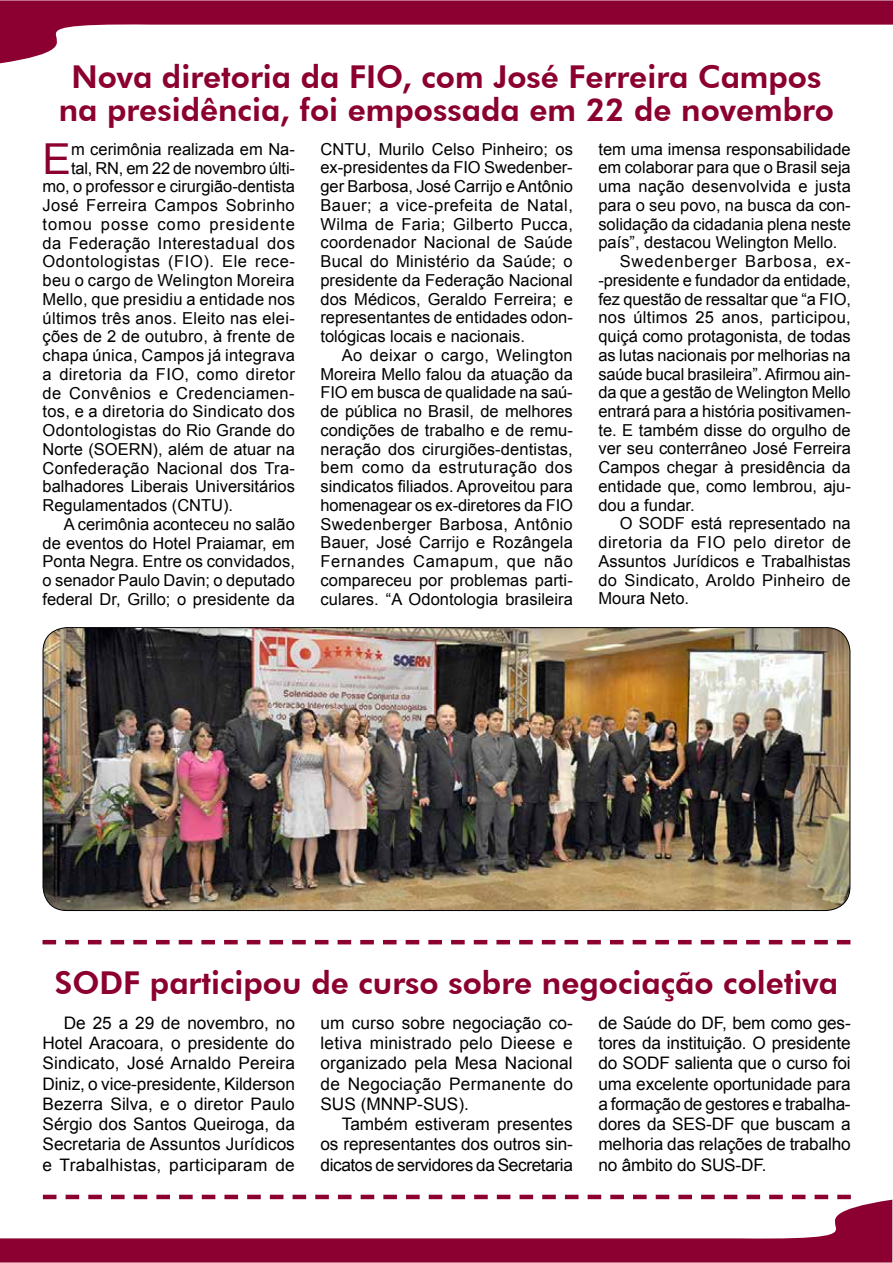
<style>
.page{position:relative;width:893px;height:1263px;background:#fff}
.page>*{position:absolute;margin:0;border:0;box-sizing:border-box;transform-origin:0 0}
.t1{font:42.75px "Arial";color:#8b002f}
.t2{font:800 31.5px/33px "Futura BT";color:#8b002f;text-align:center}
.t3{font:17.25px/20.2px "Arial";letter-spacing:-.01em;color:#000;text-align:justify}
.t4{font:16.5px/18.8px "Arial";color:#000;text-align:justify}
.t5{font:16.5px "Arial";letter-spacing:.02em;color:#000}
.t6{font:16.5px "Arial";letter-spacing:.025em;color:#000}
.t7{font:16.5px "Arial";letter-spacing:.03em;color:#000}
.t8{font:16.5px "Arial";letter-spacing:.055em;color:#000}
.t9{font:16.5px "Arial";letter-spacing:.035em;color:#000}
</style>
<div class="page">
<svg style="left:0;top:0;width:893px;height:63px"></svg>
<svg style="left:0;top:1199px;width:893px;height:63px"></svg>
<img style="left:43px;top:628px;width:807px;height:282px">
<svg style="left:43px;top:940px;width:807px;height:4px"></svg>
<svg style="left:43px;top:1195px;width:808px;height:4px"></svg>
<h2 class="t2" style="left:59px;top:60px;width:777px">Nova diretoria da FIO, com José Ferreira Campos na presidência, foi empossada em 22 de novembro</h2>
<h1 class="t1" style="left:43px;top:131px;width:30px">E</h1>
<p class="t4" style="left:71px;top:140px;width:225px">m cerimônia realizada em Na-</p>
<p class="t4" style="left:320px;top:140px;width:254px">CNTU, Murilo Celso Pinheiro; os ex-presidentes da FIO Swedenber&shy;ger Barbosa, José Carrijo e Antônio Bauer; a vice-prefeita de Natal, Wilma de Faria; Gilberto Pucca, coordenador Nacional de Saúde Bucal do Ministério da Saúde; o presidente da Federação Nacional dos Médicos, Geraldo Ferreira; e representantes de entidades odon&shy;tológicas locais e nacionais.</p>
<p class="t4" style="left:320px;top:346px;width:254px;text-indent:21px">Ao deixar o cargo, Welington Moreira Mello falou da atuação da FIO em busca de qualidade na saú&shy;de pública no Brasil, de melhores condições de trabalho e de remu&shy;neração dos cirurgiões-dentistas, bem como da estruturação dos sindicatos filiados. Aproveitou para homenagear os ex-diretores da FIO Swedenberger Barbosa, Antônio Bauer, José Carrijo e Rozângela Fernandes Camapum, que não compareceu por problemas parti&shy;culares. “A Odontologia brasileira</p>
<p class="t4" style="left:598px;top:140px;width:254px">tem uma imensa responsabilidade</p>
<p class="t4" style="left:598px;top:158px;width:254px">em colaborar para que o Brasil seja</p>
<p class="t4" style="left:598px;top:177px;width:254px">uma nação desenvolvida e justa</p>
<p class="t4" style="left:598px;top:196px;width:254px">para o seu povo, na busca da con-</p>
<p class="t4" style="left:598px;top:215px;width:254px">solidação da cidadania plena neste</p>
<p class="t4" style="left:598px;top:233px;width:241px">país”, destacou Welington Mello.</p>
<p class="t8" style="left:620px;top:250px;width:232px">Swedenberger Barbosa, ex-</p>
<p class="t4" style="left:598px;top:271px;width:254px">-presidente e fundador da entidade,</p>
<p class="t4" style="left:598px;top:289px;width:254px">fez questão de ressaltar que “a FIO,</p>
<p class="t5" style="left:598px;top:307px;width:254px">nos últimos 25 anos, participou,</p>
<p class="t4" style="left:598px;top:327px;width:254px">quiçá como protagonista, de todas</p>
<p class="t4" style="left:598px;top:346px;width:254px">as lutas nacionais por melhorias na</p>
<p class="t4" style="left:598px;top:364px;width:254px">saúde bucal brasileira”. Afirmou ain-</p>
<p class="t4" style="left:598px;top:383px;width:254px">da que a gestão de Welington Mello</p>
<p class="t4" style="left:598px;top:402px;width:254px">entrará para a história positivamen-</p>
<p class="t4" style="left:598px;top:421px;width:254px">te. E também disse do orgulho de</p>
<p class="t4" style="left:598px;top:439px;width:254px">ver seu conterrâneo José Ferreira</p>
<p class="t4" style="left:598px;top:458px;width:254px">Campos chegar à presidência da</p>
<p class="t4" style="left:598px;top:477px;width:254px">entidade que, como lembrou, aju-</p>
<p class="t4" style="left:598px;top:496px;width:98px">dou a fundar.</p>
<p class="t4" style="left:620px;top:514px;width:233px">O SODF está representado na</p>
<p class="t7" style="left:598px;top:532px;width:254px">diretoria da FIO pelo diretor de</p>
<p class="t4" style="left:598px;top:552px;width:254px">Assuntos Jurídicos e Trabalhistas</p>
<p class="t4" style="left:598px;top:571px;width:254px">do Sindicato, Aroldo Pinheiro de</p>
<p class="t4" style="left:598px;top:589px;width:92px">Moura Neto.</p>
<p class="t4" style="left:71px;top:159px;width:225px">tal, RN, em 22 de novembro últi-</p>
<p class="t4" style="left:43px;top:177px;width:254px">mo, o professor e cirurgião-dentista</p>
<p class="t6" style="left:43px;top:194px;width:254px">José Ferreira Campos Sobrinho</p>
<p class="t8" style="left:43px;top:213px;width:254px">tomou posse como presidente</p>
<p class="t5" style="left:43px;top:232px;width:254px">da Federação Interestadual dos</p>
<p class="t9" style="left:43px;top:251px;width:254px">Odontologistas (FIO). Ele rece-</p>
<p class="t5" style="left:43px;top:269px;width:254px">beu o cargo de Welington Moreira</p>
<p class="t4" style="left:43px;top:290px;width:254px">Mello, que presidiu a entidade nos</p>
<p class="t5" style="left:43px;top:307px;width:254px">últimos três anos. Eleito nas elei-</p>
<p class="t5" style="left:43px;top:326px;width:254px">ções de 2 de outubro, à frente de</p>
<p class="t4" style="left:43px;top:346px;width:254px">chapa única, Campos já integrava</p>
<p class="t6" style="left:43px;top:363px;width:254px">a diretoria da FIO, como diretor</p>
<p class="t7" style="left:43px;top:382px;width:254px">de Convênios e Credenciamen-</p>
<p class="t5" style="left:43px;top:401px;width:254px">tos, e a diretoria do Sindicato dos</p>
<p class="t5" style="left:43px;top:419px;width:254px">Odontologistas do Rio Grande do</p>
<p class="t4" style="left:43px;top:440px;width:254px">Norte (SOERN), além de atuar na</p>
<p class="t4" style="left:43px;top:458px;width:254px">Confederação Nacional dos Tra-</p>
<p class="t4" style="left:43px;top:477px;width:254px">balhadores Liberais Universitários</p>
<p class="t4" style="left:43px;top:496px;width:192px">Regulamentados (CNTU).</p>
<p class="t4" style="left:64px;top:515px;width:233px">A cerimônia aconteceu no salão</p>
<p class="t4" style="left:43px;top:533px;width:254px">de eventos do Hotel Praiamar, em</p>
<p class="t4" style="left:43px;top:552px;width:254px">Ponta Negra. Entre os convidados,</p>
<p class="t4" style="left:43px;top:571px;width:254px">o senador Paulo Davin; o deputado</p>
<p class="t4" style="left:43px;top:590px;width:254px">federal Dr, Grillo; o presidente da</p>
<h2 class="t2" style="left:55px;top:965px;width:785px">SODF participou de curso sobre negociação coletiva</h2>
<p class="t3" style="left:43px;top:1013px;width:254px;text-indent:21px">De 25 a 29 de novembro, no Hotel Aracoara, o presidente do Sindicato, José Arnaldo Pereira Diniz, o vice-presidente, Kilderson Bezerra Silva, e o diretor Paulo Sérgio dos Santos Queiroga, da Secretaria de Assuntos Jurídicos e Trabalhistas, participaram de</p>
<p class="t3" style="left:320px;top:1013px;width:254px">um curso sobre negociação co&shy;letiva ministrado pelo Dieese e organizado pela Mesa Nacional de Negociação Permanente do SUS (MNNP-SUS).</p>
<p class="t3" style="left:320px;top:1114px;width:254px;text-indent:21px">Também estiveram presentes os representantes dos outros sin&shy;dicatos de servidores da Secretaria</p>
<p class="t3" style="left:598px;top:1013px;width:254px">de Saúde do DF, bem como ges&shy;tores da instituição. O presidente do SODF salienta que o curso foi uma excelente oportunidade para a formação de gestores e trabalha&shy;dores da SES-DF que buscam a melhoria das relações de trabalho no âmbito do SUS-DF.</p>
</div>
